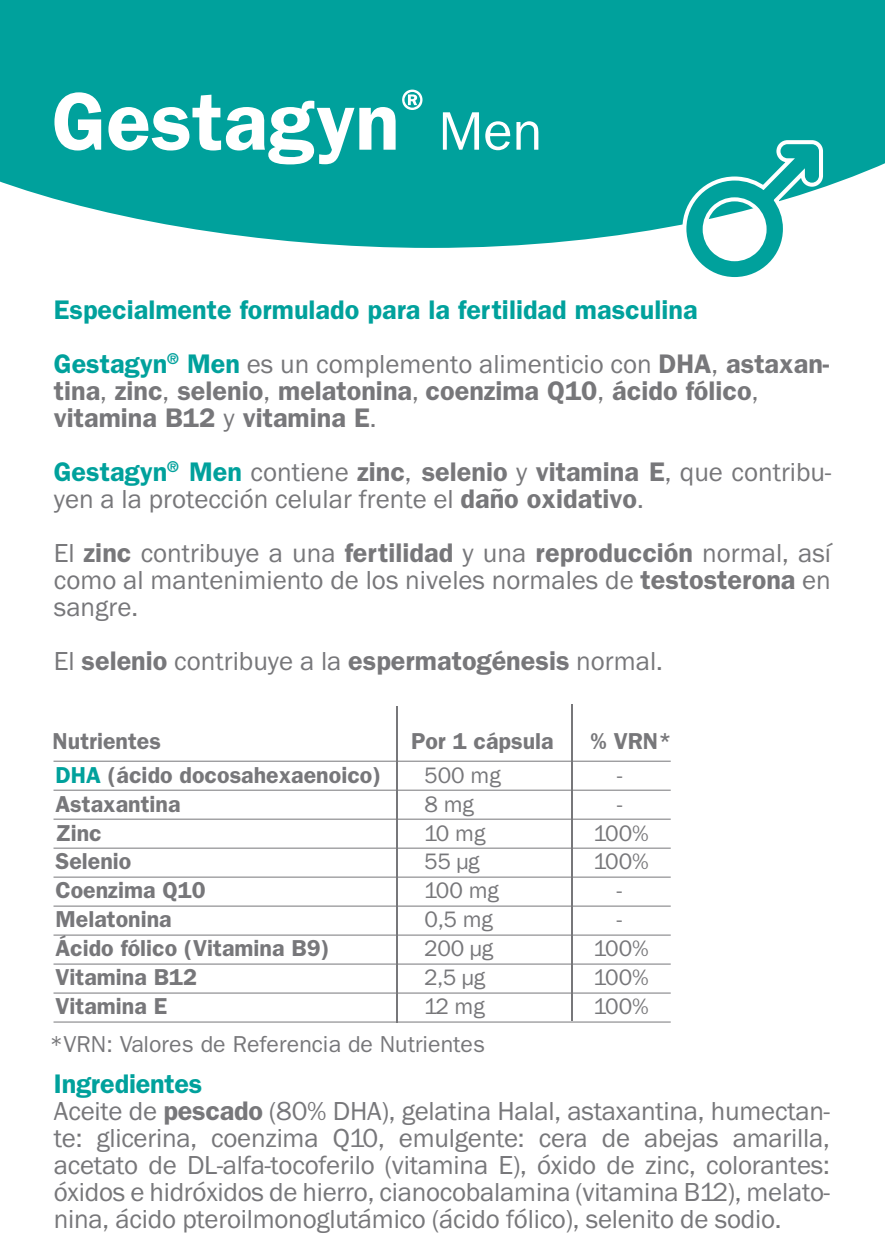
<style>
.page{position:relative;width:885px;height:1259px;background:#fff}
.page>*{position:absolute;margin:0;border:0;box-sizing:border-box;transform-origin:0 0}
.t1{font:27px/27px "Franklin Gothic";letter-spacing:-.01em;color:#77777a}
.t2{font:600 27px/27px "Franklin Gothic";color:#77777a}
.t3{font:600 27px/54px "Franklin Gothic";color:#00a19c}
.t4{font:600 23.1px "Franklin Gothic";color:#77777a}
.t5{font:23.1px "Franklin Gothic";color:#77777a}
.t6{font:23.1px "Franklin Gothic";color:#77777a}
.s1{font-weight:400;color:#77777a}
.s2{color:#77777a}
.s3{font-weight:400}
.s4{font-weight:600;color:#00a19c}
.s5{font-weight:600}
.s6{color:#00a19c}
</style>
<div class="page">
<svg style="left:0;top:0;width:884px;height:248px;background:#16a9a4"></svg>
<svg style="left:54px;top:92px;width:341px;height:72px"></svg>
<svg style="left:402px;top:90px;width:20px;height:20px"></svg>
<svg style="left:443px;top:112px;width:95px;height:38px"></svg>
<svg style="left:682px;top:140px;width:141px;height:137px"></svg>
<hr style="left:53px;top:760px;width:617px;height:1px;background:#77777a">
<hr style="left:53px;top:789px;width:617px;height:1px;background:#77777a">
<hr style="left:53px;top:818px;width:617px;height:1px;background:#77777a">
<hr style="left:53px;top:847px;width:617px;height:1px;background:#77777a">
<hr style="left:53px;top:876px;width:617px;height:1px;background:#77777a">
<hr style="left:53px;top:905px;width:617px;height:1px;background:#77777a">
<hr style="left:53px;top:934px;width:617px;height:1px;background:#77777a">
<hr style="left:53px;top:963px;width:617px;height:1px;background:#77777a">
<hr style="left:53px;top:992px;width:617px;height:1px;background:#77777a">
<hr style="left:53px;top:1021px;width:617px;height:1px;background:#77777a">
<hr style="left:571px;top:704px;width:2px;height:317px;background:#77777a">
<hr style="left:396px;top:706px;width:2px;height:316px;background:#77777a">
<p class="t3" style="left:54px;top:282px;width:777px">Especialmente formulado para la fertilidad masculina<br>Gestagyn<sup>®</sup> Men <span class="s1">es un complemento alimenticio con</span> <span class="s2">DHA</span><span class="s1">,</span> <span class="s2">astaxan-</span></p>
<p class="t2" style="left:54px;top:377px;width:706px">tina<span class="s3">,</span> zinc<span class="s3">,</span> selenio<span class="s3">,</span> melatonina<span class="s3">,</span> coenzima Q10<span class="s3">,</span> ácido fólico<span class="s3">, </span>vitamina B12 <span class="s3">y</span> vitamina E<span class="s3">.</span></p>
<p class="t1" style="left:54px;top:461px;width:778px"><span class="s4">Gestagyn</span><sup>®</sup> <span class="s4">Men</span> contiene <span class="s5">zinc</span>, <span class="s5">selenio</span> y <span class="s5">vitamina E</span>, que contribu&shy;yen a la protección celular frente el <span class="s5">daño oxidativo</span>.</p>
<p class="t1" style="left:54px;top:542px;width:778px;text-align:justify">El <span class="s5">zinc</span> contribuye a una <span class="s5">fertilidad</span> y una <span class="s5">reproducción</span> normal, así como al mantenimiento de los niveles normales de <span class="s5">testosterona</span> en sangre.</p>
<p class="t2" style="left:54px;top:647px;width:610px"><span class="s3">El</span> selenio <span class="s3">contribuye a la</span> espermatogénesis <span class="s3">normal.</span></p>
<p class="t4" style="left:53px;top:727px;width:110px">Nutrientes</p>
<p class="t4" style="left:411px;top:727px;width:144px">Por 1 cápsula</p>
<p class="t4" style="left:590px;top:727px;width:83px">% VRN*</p>
<p class="t4" style="left:55px;top:761px;width:327px"><span class="s6">DHA</span> (ácido docosahexaenoico)</p>
<p class="t5" style="left:424px;top:759px;width:78px">500 mg</p>
<p class="t5" style="left:617px;top:759px;width:7px">-</p>
<p class="t4" style="left:55px;top:790px;width:127px">Astaxantina</p>
<p class="t5" style="left:424px;top:788px;width:51px">8 mg</p>
<p class="t5" style="left:617px;top:788px;width:7px">-</p>
<p class="t4" style="left:55px;top:819px;width:48px">Zinc</p>
<p class="t5" style="left:424px;top:817px;width:62px">10 mg</p>
<p class="t5" style="left:593px;top:817px;width:57px">100%</p>
<p class="t4" style="left:55px;top:848px;width:77px">Selenio</p>
<p class="t5" style="left:424px;top:846px;width:57px">55 µg</p>
<p class="t5" style="left:593px;top:846px;width:57px">100%</p>
<p class="t4" style="left:55px;top:877px;width:152px">Coenzima Q10</p>
<p class="t5" style="left:424px;top:875px;width:76px">100 mg</p>
<p class="t5" style="left:617px;top:875px;width:7px">-</p>
<p class="t4" style="left:55px;top:905px;width:118px">Melatonina</p>
<p class="t5" style="left:424px;top:904px;width:70px">0,5 mg</p>
<p class="t5" style="left:617px;top:904px;width:7px">-</p>
<p class="t4" style="left:55px;top:934px;width:275px">Ácido fólico (Vitamina B9)</p>
<p class="t5" style="left:424px;top:933px;width:70px">200 µg</p>
<p class="t5" style="left:593px;top:933px;width:57px">100%</p>
<p class="t4" style="left:55px;top:963px;width:143px">Vitamina B12</p>
<p class="t5" style="left:424px;top:962px;width:62px">2,5 µg</p>
<p class="t5" style="left:593px;top:962px;width:57px">100%</p>
<p class="t4" style="left:55px;top:992px;width:113px">Vitamina E</p>
<p class="t5" style="left:424px;top:991px;width:62px">12 mg</p>
<p class="t5" style="left:593px;top:991px;width:57px">100%</p>
<p class="t6" style="left:49px;top:1030px;width:437px">*VRN: Valores de Referencia de Nutrientes</p>
<p class="t1" style="left:54px;top:1072px;width:777px"><span class="s4">Ingredientes<br></span>Aceite de <span class="s5">pescado</span> (80% DHA), gelatina Halal, astaxantina, humectan&shy;te: glicerina, coenzima Q10, emulgente: cera de abejas amarilla, acetato de DL-alfa-tocoferilo (vitamina E), óxido de zinc, colorantes: óxidos e hidróxidos de hierro, cianocobalamina (vitamina B12), melato&shy;nina, ácido pteroilmonoglutámico (ácido fólico), selenito de sodio.</p>
</div>
